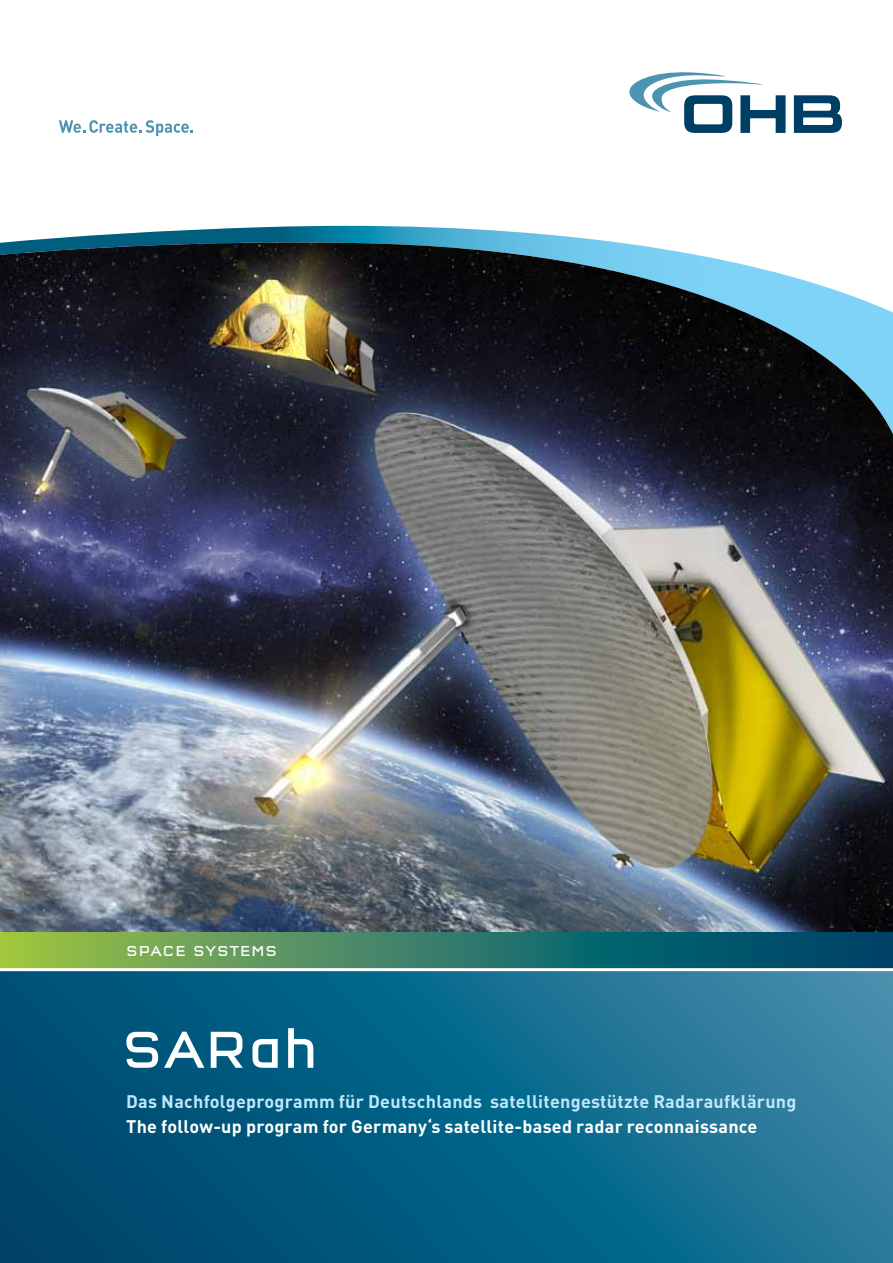
<style>
.page{position:relative;width:893px;height:1263px;background:#fff}
.page>*{position:absolute;margin:0;border:0;box-sizing:border-box;transform-origin:0 0}
.t1{font:condensed 54px "Q Type OT";letter-spacing:.01em;color:#fff}
.t2{font:700 18px "DINOT";letter-spacing:.015em;color:#c0e8fb}
.t3{font:700 18px "DINOT";letter-spacing:.015em;color:#fff}
.t4{font:condensed 15px "Q Type OT";letter-spacing:.06em;color:#fff}
</style>
<div class="page">
<svg style="left:45px;top:226px;width:544px;height:13px"></svg>
<img style="left:0;top:242px;width:893px;height:690px">
<svg style="left:0;top:971px;width:893px;height:292px;background:#0e6488"></svg>
<svg style="left:0;top:932px;width:893px;height:36px;background:#3a7e62"></svg>
<svg style="left:629px;top:72px;width:213px;height:61px"></svg>
<svg style="left:59px;top:120px;width:134px;height:16px"></svg>
<p class="t4" style="left:126px;top:942px;width:149px">S PACE SYSTEMS</p>
<h1 class="t1" style="left:121px;top:1017px;width:198px">SARAH</h1>
<p class="t2" style="left:126px;top:1090px;width:672px">Das Nachfolgeprogramm für Deutschlands satellitengestützte Radaraufklärung</p>
<p class="t3" style="left:126px;top:1115px;width:633px">The follow-up program for Germany‘s satellite-based radar reconnaissance</p>
</div>
